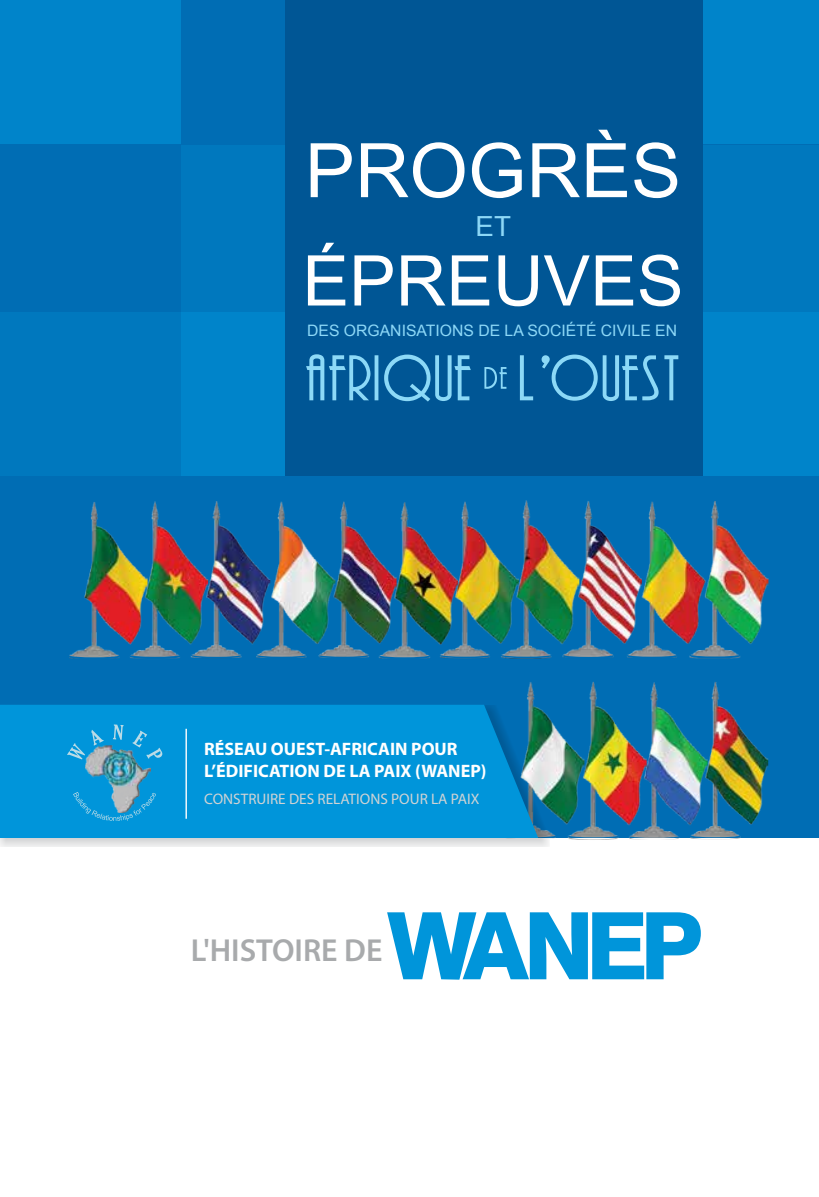
<style>
.page{position:relative;width:819px;height:1197px;background:#fff}
.page>*{position:absolute;margin:0;border:0;box-sizing:border-box;transform-origin:0 0}
.t1{font:75.25px "Arial";color:#fff}
.t2{font:70px "Arial";color:#fff}
.t3{font:600 31.85px "Myriad Pro";color:#a8aaac}
.t4{font:27.65px "Arial";color:#8dd8f7}
.t5{font:700 18.03px/21.7px "Myriad Pro";color:#fff}
.t6{font:15.75px "Arial";color:#8dd8f7}
.t7{font:15.22px "Myriad Pro";color:#d1d3d4}
</style>
<div class="page">
<div style="left:0;top:0;width:819px;height:838px;background:#006db4"></div>
<div style="left:181px;top:312px;width:169px;height:163px;background:#0084ca"></div>
<div style="left:673px;top:312px;width:146px;height:163px;background:#0084ca"></div>
<div style="left:181px;top:145px;width:169px;height:167px;background:#0078be"></div>
<div style="left:0;top:312px;width:181px;height:163px;background:#0078be"></div>
<div style="left:0;top:0;width:181px;height:143px;background:#0084ca"></div>
<div style="left:524px;top:0;width:295px;height:143px;background:#0084ca"></div>
<div style="left:524px;top:145px;width:295px;height:167px;background:#0078be"></div>
<svg style="left:387px;top:912px;width:314px;height:68px"></svg>
<div style="left:285px;top:0;width:418px;height:475px;background:#005695"></div>
<img style="left:69px;top:502px;width:60px;height:157px">
<img style="left:208px;top:501px;width:44px;height:157px">
<img style="left:642px;top:501px;width:47px;height:157px">
<img style="left:129px;top:501px;width:79px;height:158px">
<img style="left:252px;top:501px;width:65px;height:157px">
<img style="left:458px;top:501px;width:42px;height:158px">
<img style="left:317px;top:501px;width:61px;height:157px">
<img style="left:500px;top:500px;width:61px;height:159px">
<img style="left:561px;top:501px;width:81px;height:157px">
<img style="left:378px;top:502px;width:80px;height:157px">
<img style="left:689px;top:501px;width:79px;height:158px">
<img style="left:647px;top:682px;width:43px;height:158px">
<img style="left:690px;top:682px;width:78px;height:158px">
<img style="left:584px;top:682px;width:63px;height:158px">
<img style="left:527px;top:682px;width:57px;height:158px">
<svg style="left:0;top:705px;width:550px;height:142px;background:#c2d0d3"></svg>
<div style="left:0;top:705px;width:538px;height:133px;background:#0095da"></div>
<img style="left:85px;top:759px;width:65px;height:33px">
<svg style="left:67px;top:724px;width:95px;height:35px;background:#259dd4"></svg>
<svg style="left:73px;top:792px;width:83px;height:29px;background:#2b9fd4"></svg>
<hr style="left:186px;top:729px;width:1px;height:90px;background:#fff">
<svg style="left:306px;top:354px;width:372px;height:48px"></svg>
<h1 class="t1" style="left:305px;top:121px;width:378px">PROGRÈS</h1>
<h3 class="t4" style="left:476px;top:208px;width:37px">ET</h3>
<h2 class="t2" style="left:302px;top:235px;width:383px">ÉPREUVES</h2>
<p class="t6" style="left:307px;top:320px;width:371px">DES ORGANISATIONS DE LA SOCIÉTÉ CIVILE EN</p>
<p class="t5" style="left:204px;top:738px;width:284px">RÉSEAU OUEST-AFRICAIN POUR<br>L’ÉDIFICATION DE LA PAIX (WANEP)</p>
<p class="t7" style="left:204px;top:789px;width:277px">CONSTRUIRE DES RELATIONS POUR LA PAIX</p>
<h3 class="t3" style="left:191px;top:931px;width:193px">L'HISTOIRE DE</h3>
</div>
